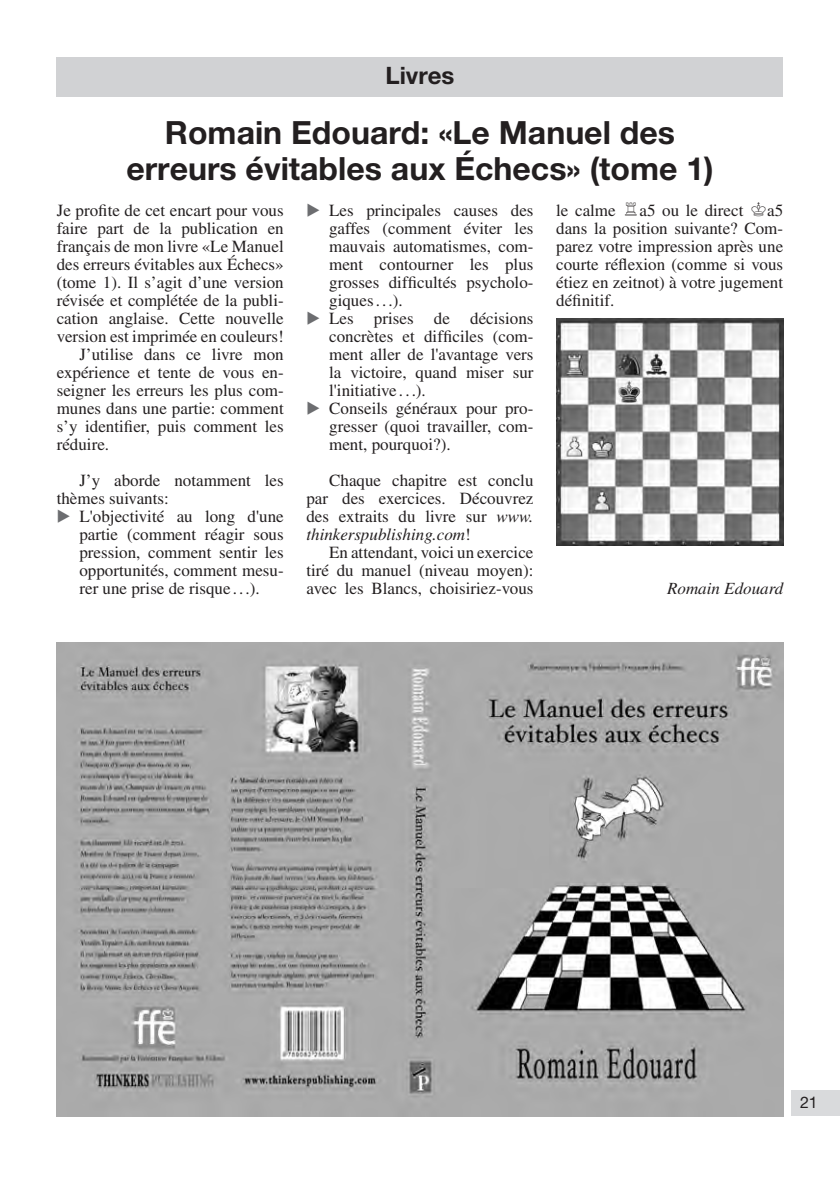
<style>
.page{position:relative;width:840px;height:1191px;background:#fff}
.page>*{position:absolute;margin:0;border:0;box-sizing:border-box;transform-origin:0 0}
.t1{font:700 32px/36px "Helvetica Neue LT Pro";color:#231f20;text-align:center}
.t2{font:700 24px "Helvetica Neue LT Pro";color:#231f20}
.t3{font:17px/18px "Times LT Std";color:#231f20;text-align:justify}
.t4{font:italic 17px "Times LT Std";color:#231f20}
.t5{font:16px "Helvetica Neue LT Pro";color:#231f20}
.s1{font-family:"European Pi Three";color:#6c6d70}
.s2{font-style:italic}
.s3{font-family:"L Game Pi Chess Draughts"}
</style>
<div class="page">
<div style="left:791px;top:1090px;width:48px;height:26px;background:#d9dadc"></div>
<div style="left:57px;top:57px;width:725px;height:39px;background:#d1d2d4"></div>
<img style="left:57px;top:642px;width:725px;height:474px">
<img style="left:556px;top:319px;width:226px;height:226px">
<h2 class="t2" style="left:385px;top:61px;width:70px">Livres</h2>
<h1 class="t1" style="left:126px;top:113px;width:588px">Romain Edouard: «Le Manuel des erreurs évitables aux Échecs» (tome 1)</h1>
<p class="t3" style="left:306px;top:201px;width:228px"><span class="s1">E</span> Les principales causes des</p>
<p class="t3" style="left:329px;top:219px;width:206px">gaffes (comment éviter les</p>
<p class="t3" style="left:329px;top:237px;width:206px">mauvais automatismes, com-</p>
<p class="t3" style="left:329px;top:255px;width:206px">ment contourner les plus</p>
<p class="t3" style="left:329px;top:273px;width:206px">grosses difficultés psycholo-</p>
<p class="t3" style="left:329px;top:291px;width:75px">giques...).</p>
<p class="t3" style="left:306px;top:309px;width:228px"><span class="s1">E</span> Les prises de décisions</p>
<p class="t3" style="left:329px;top:327px;width:206px">concrètes et difficiles (com-</p>
<p class="t3" style="left:329px;top:345px;width:206px">ment aller de l'avantage vers</p>
<p class="t3" style="left:329px;top:363px;width:206px">la victoire, quand miser sur</p>
<p class="t3" style="left:329px;top:381px;width:98px">l'initiative ...).</p>
<p class="t3" style="left:306px;top:399px;width:228px"><span class="s1">E</span> Conseils généraux pour pro-</p>
<p class="t3" style="left:329px;top:417px;width:206px">gresser (quoi travailler, com-</p>
<p class="t3" style="left:329px;top:435px;width:123px">ment, pourquoi?).</p>
<p class="t3" style="left:306px;top:471px;width:228px;text-indent:23px">Chaque chapitre est conclu par des exercices. Découvrez des extraits du livre sur <span class="s2">www. thinkerspublishing.com</span>!</p>
<p class="t3" style="left:306px;top:543px;width:228px;text-indent:23px">En attendant, voici un exercice tiré du manuel (niveau moyen): avec les Blancs, choisiriez-vous</p>
<p class="t3" style="left:556px;top:201px;width:228px">le calme <span class="s3">J</span>a5 ou le direct <span class="s3">L</span>a5 dans la position suivante? Com&shy;parez votre impression après une courte réflexion (comme si vous étiez en zeitnot) à votre jugement définitif.</p>
<p class="t3" style="left:57px;top:201px;width:228px">Je profite de cet encart pour vous</p>
<p class="t3" style="left:57px;top:219px;width:228px">faire part de la publication en</p>
<p class="t3" style="left:57px;top:237px;width:228px">français de mon livre «Le Manuel</p>
<p class="t3" style="left:57px;top:255px;width:228px">des erreurs évitables aux Échecs»</p>
<p class="t3" style="left:57px;top:273px;width:228px">(tome 1). Il s’agit d’une version</p>
<p class="t3" style="left:57px;top:291px;width:228px">révisée et complétée de la publi-</p>
<p class="t3" style="left:57px;top:309px;width:228px">cation anglaise. Cette nouvelle</p>
<p class="t3" style="left:57px;top:327px;width:228px">version est imprimée en couleurs!</p>
<p class="t3" style="left:79px;top:345px;width:206px">J’utilise dans ce livre mon</p>
<p class="t3" style="left:57px;top:363px;width:228px">expérience et tente de vous en-</p>
<p class="t3" style="left:57px;top:381px;width:228px">seigner les erreurs les plus com-</p>
<p class="t3" style="left:57px;top:399px;width:228px">munes dans une partie: comment</p>
<p class="t3" style="left:57px;top:417px;width:228px">s’y identifier, puis comment les</p>
<p class="t3" style="left:57px;top:435px;width:54px">réduire.</p>
<p class="t3" style="left:79px;top:471px;width:206px">J’y aborde notamment les</p>
<p class="t3" style="left:57px;top:489px;width:114px">thèmes suivants:</p>
<p class="t3" style="left:57px;top:507px;width:228px"><span class="s1">E</span> L'objectivité au long d'une</p>
<p class="t3" style="left:79px;top:525px;width:206px">partie (comment réagir sous</p>
<p class="t3" style="left:79px;top:543px;width:206px">pression, comment sentir les</p>
<p class="t3" style="left:79px;top:561px;width:206px">opportunités, comment mesu-</p>
<p class="t3" style="left:79px;top:579px;width:182px">rer une prise de risque ...).</p>
<p class="t4" style="left:666px;top:579px;width:118px">Romain Edouard</p>
<p class="t5" style="left:799px;top:1092px;width:19px">21</p>
</div>
